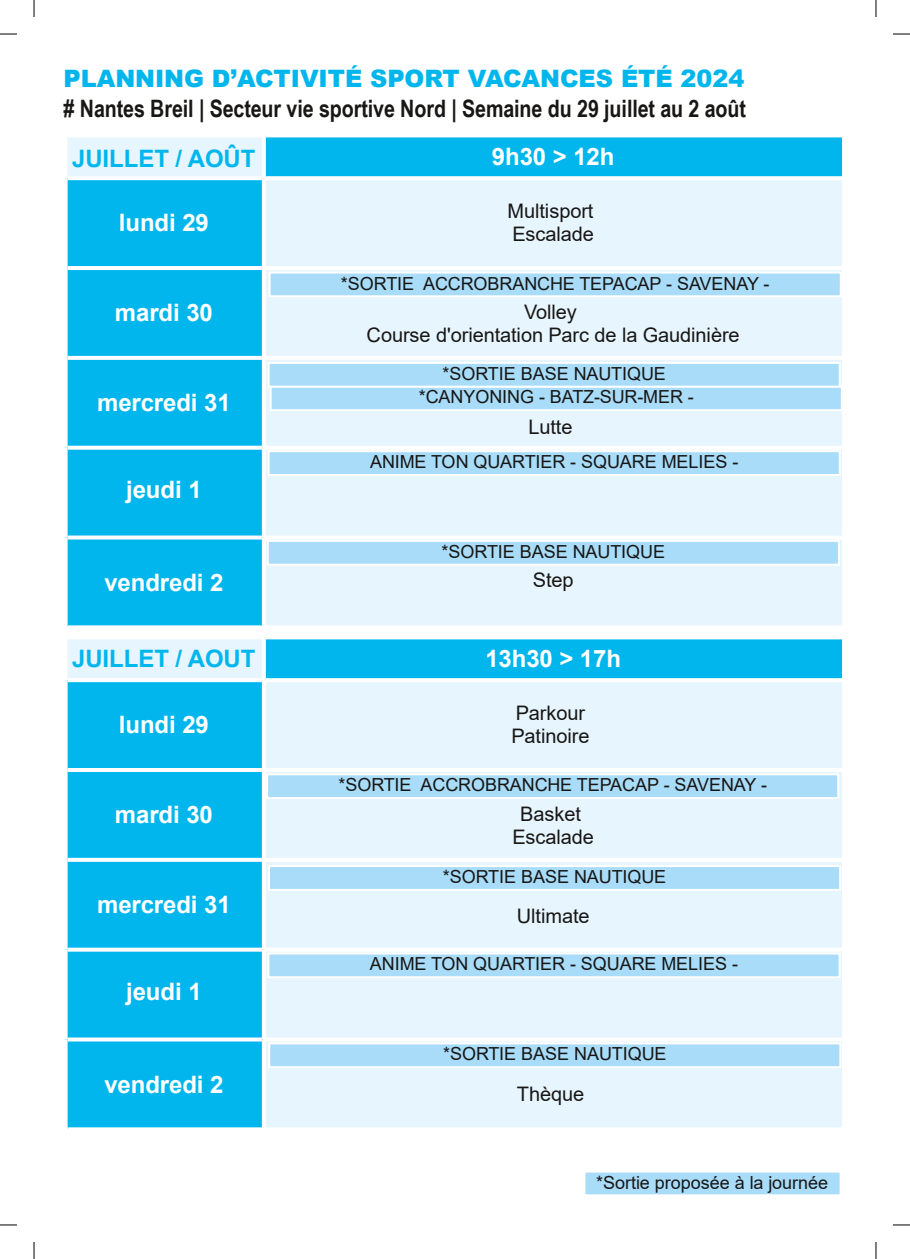
<style>
.page{position:relative;width:910px;height:1259px;background:#fff}
.page>*{position:absolute;margin:0;border:0;box-sizing:border-box;transform-origin:0 0}
.t1{font:700 24px "Arial";letter-spacing:-.005em;color:#fff}
.t2{font:700 24px "Arial Narrow";letter-spacing:-.005em;color:#181715}
.t3{font:900 24px "Arial";letter-spacing:-.005em;color:#00b6ed}
.t4{font:700 24px "Arial";color:#00b6ed}
.t5{font:20px/23px "Arial";letter-spacing:-.005em;color:#181715}
.t6{font:18px "Arial";color:#181715}
</style>
<div class="page">
<div style="left:66px;top:135px;width:198px;height:43px;background:#e7f5fe"></div>
<div style="left:264px;top:135px;width:580px;height:43px;background:#00b6ed"></div>
<div style="left:66px;top:178px;width:198px;height:90px;background:#00b6ed"></div>
<div style="left:264px;top:178px;width:580px;height:90px;background:#e7f5fe"></div>
<div style="left:66px;top:268px;width:198px;height:90px;background:#00b6ed"></div>
<div style="left:264px;top:268px;width:580px;height:90px;background:#e7f5fe"></div>
<div style="left:66px;top:358px;width:198px;height:90px;background:#00b6ed"></div>
<div style="left:264px;top:358px;width:580px;height:90px;background:#e7f5fe"></div>
<div style="left:66px;top:448px;width:198px;height:89px;background:#00b6ed"></div>
<div style="left:264px;top:448px;width:580px;height:89px;background:#e7f5fe"></div>
<div style="left:66px;top:537px;width:198px;height:90px;background:#00b6ed"></div>
<div style="left:264px;top:537px;width:580px;height:90px;background:#e7f5fe"></div>
<svg style="left:262px;top:135px;width:4px;height:43px"></svg>
<hr style="left:64px;top:133px;width:4px;height:45px;background:#fff">
<hr style="left:842px;top:133px;width:4px;height:45px;background:#fff">
<hr style="left:262px;top:178px;width:4px;height:90px;background:#fff">
<svg style="left:65px;top:178px;width:3px;height:90px"></svg>
<hr style="left:842px;top:178px;width:4px;height:90px;background:#fff">
<hr style="left:262px;top:268px;width:4px;height:90px;background:#fff">
<svg style="left:65px;top:268px;width:3px;height:90px"></svg>
<hr style="left:842px;top:268px;width:4px;height:90px;background:#fff">
<hr style="left:262px;top:358px;width:4px;height:90px;background:#fff">
<svg style="left:65px;top:358px;width:3px;height:90px"></svg>
<hr style="left:842px;top:358px;width:4px;height:90px;background:#fff">
<hr style="left:262px;top:448px;width:4px;height:89px;background:#fff">
<svg style="left:66px;top:448px;width:2px;height:89px"></svg>
<hr style="left:842px;top:448px;width:4px;height:89px;background:#fff">
<hr style="left:262px;top:537px;width:4px;height:92px;background:#fff">
<svg style="left:65px;top:537px;width:3px;height:90px"></svg>
<hr style="left:842px;top:537px;width:4px;height:92px;background:#fff">
<hr style="left:68px;top:176px;width:194px;height:4px;background:#fff">
<hr style="left:68px;top:133px;width:194px;height:4px;background:#fff">
<svg style="left:266px;top:176px;width:576px;height:4px;background:#f2fbfe"></svg>
<hr style="left:266px;top:133px;width:576px;height:4px;background:#fff">
<hr style="left:68px;top:266px;width:194px;height:4px;background:#fff">
<hr style="left:266px;top:266px;width:576px;height:4px;background:#fff">
<svg style="left:68px;top:356px;width:194px;height:4px"></svg>
<hr style="left:266px;top:356px;width:576px;height:4px;background:#fff">
<svg style="left:68px;top:446px;width:194px;height:4px"></svg>
<hr style="left:266px;top:446px;width:576px;height:4px;background:#fff">
<svg style="left:68px;top:535px;width:194px;height:4px"></svg>
<svg style="left:266px;top:535px;width:576px;height:4px;fill:#fff"></svg>
<svg style="left:68px;top:625px;width:194px;height:2px"></svg>
<hr style="left:266px;top:625px;width:576px;height:4px;background:#fff">
<div style="left:66px;top:637px;width:198px;height:43px;background:#e7f5fe"></div>
<div style="left:264px;top:637px;width:580px;height:43px;background:#00b6ed"></div>
<div style="left:66px;top:680px;width:198px;height:90px;background:#00b6ed"></div>
<div style="left:264px;top:680px;width:580px;height:90px;background:#e7f5fe"></div>
<div style="left:66px;top:770px;width:198px;height:90px;background:#00b6ed"></div>
<div style="left:264px;top:770px;width:580px;height:90px;background:#e7f5fe"></div>
<div style="left:66px;top:860px;width:198px;height:89px;background:#00b6ed"></div>
<div style="left:264px;top:860px;width:580px;height:89px;background:#e7f5fe"></div>
<div style="left:66px;top:949px;width:198px;height:90px;background:#00b6ed"></div>
<div style="left:264px;top:949px;width:580px;height:90px;background:#e7f5fe"></div>
<div style="left:66px;top:1039px;width:198px;height:90px;background:#00b6ed"></div>
<div style="left:264px;top:1039px;width:580px;height:90px;background:#e7f5fe"></div>
<svg style="left:262px;top:637px;width:4px;height:43px"></svg>
<hr style="left:64px;top:635px;width:4px;height:45px;background:#fff">
<hr style="left:842px;top:635px;width:4px;height:45px;background:#fff">
<hr style="left:262px;top:680px;width:4px;height:90px;background:#fff">
<svg style="left:65px;top:680px;width:3px;height:90px"></svg>
<hr style="left:842px;top:680px;width:4px;height:90px;background:#fff">
<hr style="left:262px;top:770px;width:4px;height:90px;background:#fff">
<svg style="left:65px;top:770px;width:3px;height:90px"></svg>
<hr style="left:842px;top:770px;width:4px;height:90px;background:#fff">
<hr style="left:262px;top:860px;width:4px;height:89px;background:#fff">
<svg style="left:66px;top:860px;width:2px;height:89px"></svg>
<hr style="left:842px;top:860px;width:4px;height:89px;background:#fff">
<hr style="left:262px;top:949px;width:4px;height:90px;background:#fff">
<svg style="left:65px;top:949px;width:3px;height:90px"></svg>
<hr style="left:842px;top:949px;width:4px;height:90px;background:#fff">
<hr style="left:262px;top:1039px;width:4px;height:92px;background:#fff">
<svg style="left:65px;top:1039px;width:3px;height:90px"></svg>
<hr style="left:842px;top:1039px;width:4px;height:92px;background:#fff">
<hr style="left:68px;top:678px;width:194px;height:4px;background:#fff">
<hr style="left:68px;top:635px;width:194px;height:4px;background:#fff">
<svg style="left:266px;top:678px;width:576px;height:4px;background:#f5fcfe"></svg>
<hr style="left:266px;top:635px;width:576px;height:4px;background:#fff">
<hr style="left:68px;top:768px;width:194px;height:4px;background:#fff">
<hr style="left:266px;top:768px;width:576px;height:4px;background:#fff">
<svg style="left:68px;top:858px;width:194px;height:4px"></svg>
<hr style="left:266px;top:858px;width:576px;height:4px;background:#fff">
<svg style="left:68px;top:947px;width:194px;height:4px"></svg>
<hr style="left:266px;top:948px;width:576px;height:3px;background:#fff">
<svg style="left:68px;top:1037px;width:194px;height:4px"></svg>
<svg style="left:266px;top:1037px;width:576px;height:4px;fill:#fff"></svg>
<svg style="left:68px;top:1127px;width:194px;height:2px"></svg>
<hr style="left:266px;top:1127px;width:576px;height:4px;background:#fff">
<div style="left:267px;top:774px;width:571px;height:24px;background:#a8dcf9"></div>
<div style="left:266px;top:773px;width:573px;height:26px;border:2px solid #fff"></div>
<div style="left:270px;top:272px;width:571px;height:24px;background:#a8dcf9"></div>
<div style="left:269px;top:271px;width:573px;height:26px;border:2px solid #fff"></div>
<div style="left:269px;top:866px;width:571px;height:24px;background:#a8dcf9"></div>
<div style="left:268px;top:865px;width:573px;height:26px;border:2px solid #fff"></div>
<div style="left:271px;top:386px;width:571px;height:24px;background:#a8dcf9"></div>
<div style="left:270px;top:385px;width:573px;height:26px;border:2px solid #fff"></div>
<div style="left:269px;top:451px;width:571px;height:24px;background:#a8dcf9"></div>
<div style="left:268px;top:450px;width:573px;height:26px;border:2px solid #fff"></div>
<div style="left:268px;top:953px;width:571px;height:24px;background:#a8dcf9"></div>
<div style="left:267px;top:952px;width:573px;height:26px;border:2px solid #fff"></div>
<div style="left:269px;top:363px;width:571px;height:24px;background:#a8dcf9"></div>
<div style="left:268px;top:362px;width:573px;height:26px;border:2px solid #fff"></div>
<div style="left:269px;top:1043px;width:571px;height:24px;background:#a8dcf9"></div>
<div style="left:268px;top:1042px;width:573px;height:26px;border:2px solid #fff"></div>
<div style="left:584px;top:1171px;width:257px;height:24px;background:#a8dcf9"></div>
<div style="left:583px;top:1170px;width:259px;height:26px;border:2px solid #fff"></div>
<div style="left:268px;top:541px;width:571px;height:23px;background:#a8dcf9"></div>
<div style="left:267px;top:540px;width:573px;height:25px;border:2px solid #fff"></div>
<svg style="left:0;top:1224px;width:17px;height:1px"></svg>
<svg style="left:34px;top:1242px;width:1px;height:17px"></svg>
<svg style="left:0;top:34px;width:17px;height:1px"></svg>
<svg style="left:34px;top:0;width:1px;height:17px"></svg>
<svg style="left:893px;top:1224px;width:17px;height:1px"></svg>
<svg style="left:875px;top:1242px;width:1px;height:17px"></svg>
<svg style="left:893px;top:34px;width:17px;height:1px"></svg>
<svg style="left:875px;top:0;width:1px;height:17px"></svg>
<h1 class="t3" style="left:64px;top:60px;width:682px">PLANNING D’ACTIVITÉ SPORT VACANCES ÉTÉ 2024</h1>
<h1 class="t2" style="left:64px;top:94px;width:684px"># Nantes Breil | Secteur vie sportive Nord | Semaine du 29 juillet au 2 août</h1>
<h1 class="t4" style="left:72px;top:146px;width:185px">JUILLET / AOÛT</h1>
<h1 class="t1" style="left:492px;top:143px;width:124px">9h30 &gt; 12h</h1>
<h1 class="t1" style="left:119px;top:210px;width:92px">lundi 29</h1>
<p class="t5" style="left:507px;top:200px;width:88px">Multisport<br>Escalade</p>
<p class="t6" style="left:341px;top:273px;width:430px">*SORTIE ACCROBRANCHE TEPACAP - SAVENAY -</p>
<h1 class="t1" style="left:115px;top:299px;width:99px">mardi 30</h1>
<p class="t5" style="left:367px;top:300px;width:375px;text-align:center">Volley<br>Course d'orientation Parc de la Gaudinière</p>
<h1 class="t1" style="left:97px;top:389px;width:135px">mercredi 31</h1>
<h1 class="t1" style="left:126px;top:476px;width:77px">jeudi 1</h1>
<p class="t6" style="left:442px;top:363px;width:225px">*SORTIE BASE NAUTIQUE</p>
<p class="t6" style="left:419px;top:387px;width:276px">*CANYONING - BATZ-SUR-MER -</p>
<p class="t5" style="left:528px;top:415px;width:45px">Lutte</p>
<p class="t6" style="left:370px;top:452px;width:370px">ANIME TON QUARTIER - SQUARE MELIES -</p>
<p class="t6" style="left:442px;top:541px;width:225px">*SORTIE BASE NAUTIQUE</p>
<h1 class="t1" style="left:104px;top:569px;width:121px">vendredi 2</h1>
<p class="t5" style="left:533px;top:568px;width:42px">Step</p>
<h1 class="t4" style="left:72px;top:645px;width:185px">JUILLET / AOUT</h1>
<h1 class="t1" style="left:485px;top:645px;width:137px">13h30 &gt; 17h</h1>
<h1 class="t1" style="left:119px;top:711px;width:92px">lundi 29</h1>
<p class="t5" style="left:511px;top:702px;width:80px">Parkour<br>Patinoire</p>
<p class="t6" style="left:338px;top:775px;width:430px">*SORTIE ACCROBRANCHE TEPACAP - SAVENAY -</p>
<h1 class="t1" style="left:115px;top:801px;width:99px">mardi 30</h1>
<p class="t5" style="left:512px;top:802px;width:83px;text-align:center">Basket<br>Escalade</p>
<h1 class="t1" style="left:97px;top:891px;width:135px">mercredi 31</h1>
<h1 class="t1" style="left:126px;top:978px;width:77px">jeudi 1</h1>
<h1 class="t1" style="left:104px;top:1071px;width:121px">vendredi 2</h1>
<p class="t6" style="left:443px;top:866px;width:225px">*SORTIE BASE NAUTIQUE</p>
<p class="t5" style="left:517px;top:904px;width:74px">Ultimate</p>
<p class="t6" style="left:370px;top:954px;width:370px">ANIME TON QUARTIER - SQUARE MELIES -</p>
<p class="t6" style="left:443px;top:1044px;width:225px">*SORTIE BASE NAUTIQUE</p>
<p class="t5" style="left:517px;top:1082px;width:69px">Thèque</p>
<p class="t6" style="left:596px;top:1172px;width:233px">*Sortie proposée à la journée</p>
</div>
